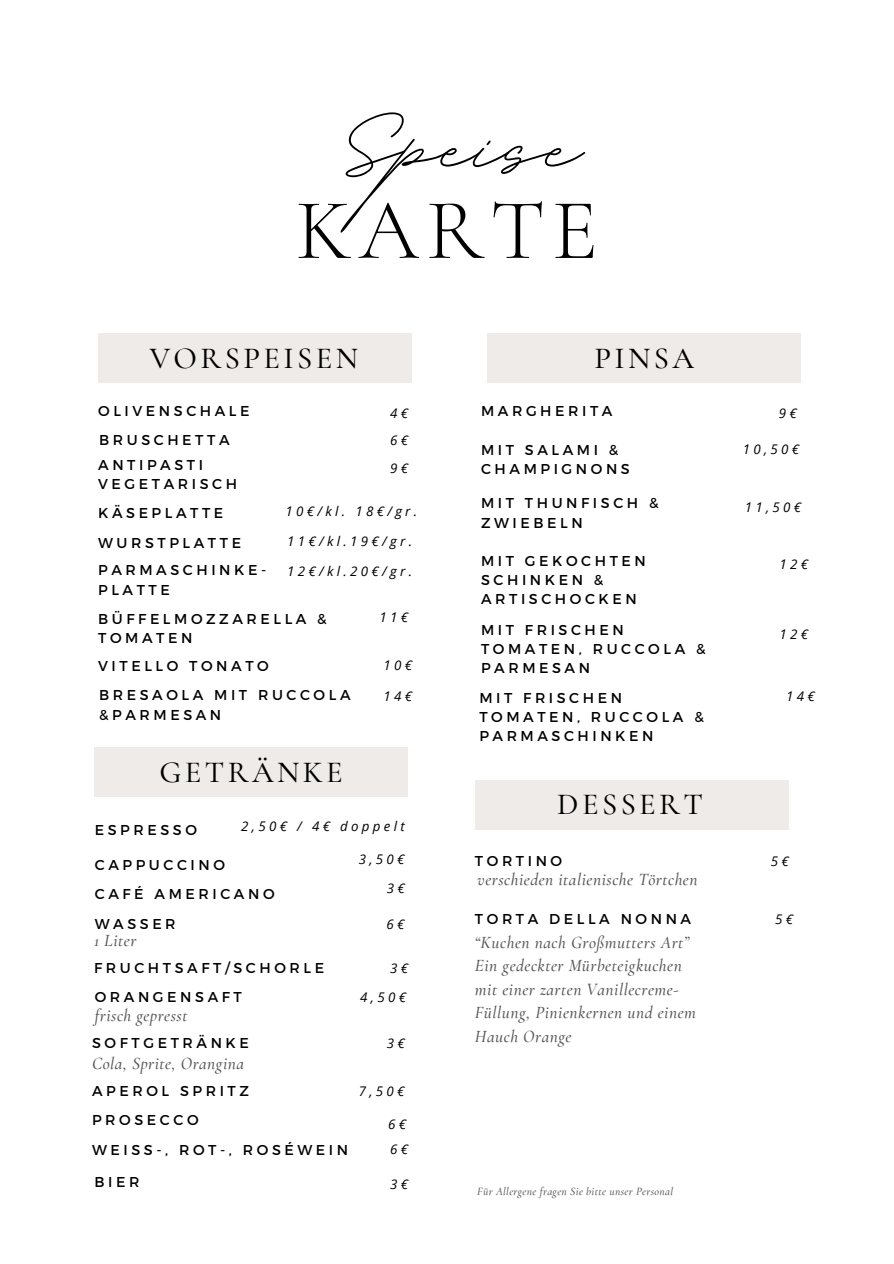
<style>
.page{position:relative;width:894px;height:1264px;background:#fff}
.page>*{position:absolute;margin:0;border:0;box-sizing:border-box;transform-origin:0 0}
.t1{font:162.6px "BD Script";color:#000}
.t2{font:300 86.55px "Cormorant Garamond";letter-spacing:.08em;color:#000}
.t3{font:500 30.6px "Cormorant Garamond";letter-spacing:.11em;color:#000}
.t4{font:italic 500 17.25px/23.4px "Cormorant Garamond";letter-spacing:.03em;color:#545454}
.t5{font:14.25px/19.2px "Montserrat";letter-spacing:.25em;color:#000}
.t6{font:italic 13.35px "Open Sans";letter-spacing:.25em;color:#000}
.t7{font:italic 500 11.25px "Cormorant Garamond";letter-spacing:.03em;color:#545454}
</style>
<div class="page">
<div style="left:98px;top:333px;width:314px;height:50px;background:#efebe8"></div>
<div style="left:94px;top:747px;width:314px;height:49px;background:#efebe8"></div>
<div style="left:487px;top:333px;width:314px;height:49px;background:#efebe8"></div>
<div style="left:475px;top:780px;width:313px;height:49px;background:#efebe8"></div>
<h2 class="t1" style="left:340px;top:38px;width:241px">Speise</h2>
<h1 class="t2" style="left:295px;top:178px;width:304px">KARTE</h1>
<h3 class="t3" style="left:150px;top:340px;width:210px">VORSPEISEN</h3>
<h5 class="t5" style="left:98px;top:401px;width:153px">OLIVENSCHALE</h5>
<h5 class="t6" style="left:390px;top:404px;width:19px">4 €</h5>
<p class="t5" style="left:99px;top:430px;width:132px">BRUSCHETTA</p>
<p class="t6" style="left:390px;top:431px;width:19px">6 €</p>
<h3 class="t6" style="left:390px;top:458px;width:19px">9 €</h3>
<h5 class="t5" style="left:98px;top:502px;width:127px">KÄSEPLATTE</h5>
<h6 class="t5" style="left:98px;top:454px;width:140px">ANTIPASTI<br>VEGETARISCH</h6>
<h5 class="t6" style="left:285px;top:502px;width:133px">10€/kl. 18€/gr.</h5>
<h5 class="t5" style="left:98px;top:532px;width:144px">WURSTPLATTE</h5>
<h5 class="t6" style="left:287px;top:531px;width:126px">11€/kl.19€/gr.</h5>
<h5 class="t6" style="left:287px;top:562px;width:126px">12€/kl.20€/gr.</h5>
<h5 class="t5" style="left:98px;top:560px;width:169px">PARMASCHINKE-<br>PLATTE</h5>
<h5 class="t5" style="left:98px;top:608px;width:230px">BÜFFELMOZZARELLA &amp;<br>TOMATEN</h5>
<h5 class="t6" style="left:379px;top:607px;width:30px">11€</h5>
<h5 class="t5" style="left:98px;top:655px;width:172px">VITELLO TONATO</h5>
<h5 class="t6" style="left:383px;top:655px;width:30px">10€</h5>
<h5 class="t5" style="left:99px;top:685px;width:253px">BRESAOLA MIT RUCCOLA &amp;PARMESAN</h5>
<h5 class="t6" style="left:383px;top:687px;width:30px">14€</h5>
<h6 class="t3" style="left:159px;top:753px;width:185px">GETRÄNKE</h6>
<h5 class="t5" style="left:95px;top:819px;width:104px">ESPRESSO</h5>
<h3 class="t5" style="left:95px;top:855px;width:132px">CAPPUCCINO</h3>
<h5 class="t6" style="left:241px;top:817px;width:165px">2,50€ / 4€ doppelt</h5>
<h5 class="t6" style="left:358px;top:849px;width:47px">3,50€</h5>
<h5 class="t5" style="left:95px;top:883px;width:181px">CAFÉ AMERICANO</h5>
<h5 class="t6" style="left:387px;top:879px;width:19px">3 €</h5>
<h6 class="t5" style="left:95px;top:913px;width:82px">WASSER</h6>
<h5 class="t4" style="left:94px;top:929px;width:44px">1 Liter</h5>
<h5 class="t6" style="left:386px;top:914px;width:19px">6 €</h5>
<h5 class="t5" style="left:94px;top:957px;width:231px">FRUCHTSAFT/SCHORLE</h5>
<h5 class="t6" style="left:390px;top:958px;width:19px">3 €</h5>
<h5 class="t5" style="left:95px;top:986px;width:149px">ORANGENSAFT</h5>
<h5 class="t4" style="left:95px;top:1003px;width:94px">frisch gepresst</h5>
<h4 class="t6" style="left:360px;top:988px;width:47px">4,50€</h4>
<h5 class="t5" style="left:92px;top:1032px;width:158px">SOFTGETRÄNKE</h5>
<h5 class="t4" style="left:92px;top:1051px;width:153px">Cola, Sprite, Orangina</h5>
<p class="t6" style="left:387px;top:1033px;width:19px">3 €</p>
<h5 class="t5" style="left:92px;top:1080px;width:158px">APEROL SPRITZ</h5>
<h5 class="t5" style="left:92px;top:1109px;width:108px">PROSECCO</h5>
<h3 class="t5" style="left:92px;top:1139px;width:257px">WEISS-, ROT-, ROSÉWEIN</h3>
<p class="t5" style="left:95px;top:1171px;width:46px">BIER</p>
<p class="t6" style="left:358px;top:1082px;width:47px">7,50€</p>
<h5 class="t6" style="left:388px;top:1115px;width:19px">6 €</h5>
<h5 class="t6" style="left:390px;top:1139px;width:19px">6 €</h5>
<h4 class="t6" style="left:390px;top:1174px;width:19px">3 €</h4>
<p class="t3" style="left:594px;top:340px;width:101px">PINSA</p>
<p class="t5" style="left:481px;top:401px;width:133px">MARGHERITA</p>
<p class="t5" style="left:481px;top:440px;width:150px">MIT SALAMI &amp;<br>CHAMPIGNONS</p>
<p class="t6" style="left:778px;top:404px;width:19px">9 €</p>
<p class="t6" style="left:742px;top:439px;width:58px">10,50€</p>
<p class="t5" style="left:481px;top:493px;width:179px">MIT THUNFISCH &amp;<br>ZWIEBELN</p>
<p class="t6" style="left:744px;top:497px;width:58px">11,50€</p>
<p class="t5" style="left:481px;top:550px;width:166px">MIT GEKOCHTEN<br>SCHINKEN &amp;<br>ARTISCHOCKEN</p>
<p class="t6" style="left:779px;top:555px;width:30px">12€</p>
<p class="t5" style="left:481px;top:619px;width:226px">MIT FRISCHEN<br>TOMATEN, RUCCOLA &amp;<br>PARMESAN</p>
<p class="t6" style="left:779px;top:625px;width:30px">12€</p>
<p class="t5" style="left:479px;top:687px;width:226px">MIT FRISCHEN<br>TOMATEN, RUCCOLA &amp;<br>PARMASCHINKEN</p>
<p class="t6" style="left:786px;top:687px;width:30px">14€</p>
<p class="t3" style="left:557px;top:785px;width:147px">DESSERT</p>
<p class="t5" style="left:475px;top:851px;width:89px">TORTINO</p>
<p class="t4" style="left:477px;top:868px;width:222px">verschieden italienische Törtchen</p>
<p class="t5" style="left:475px;top:908px;width:218px">TORTA DELLA NONNA</p>
<p class="t4" style="left:475px;top:930px;width:222px">“Kuchen nach Großmutters Art”<br>Ein gedeckter Mürbeteigkuchen mit einer zarten Vanillecreme-<br>Füllung, Pinienkernen und einem<br>Hauch Orange</p>
<p class="t7" style="left:477px;top:1184px;width:197px">Für Allergene fragen Sie bitte unser Personal</p>
<p class="t6" style="left:770px;top:852px;width:19px">5 €</p>
<p class="t6" style="left:774px;top:909px;width:19px">5 €</p>
</div>
